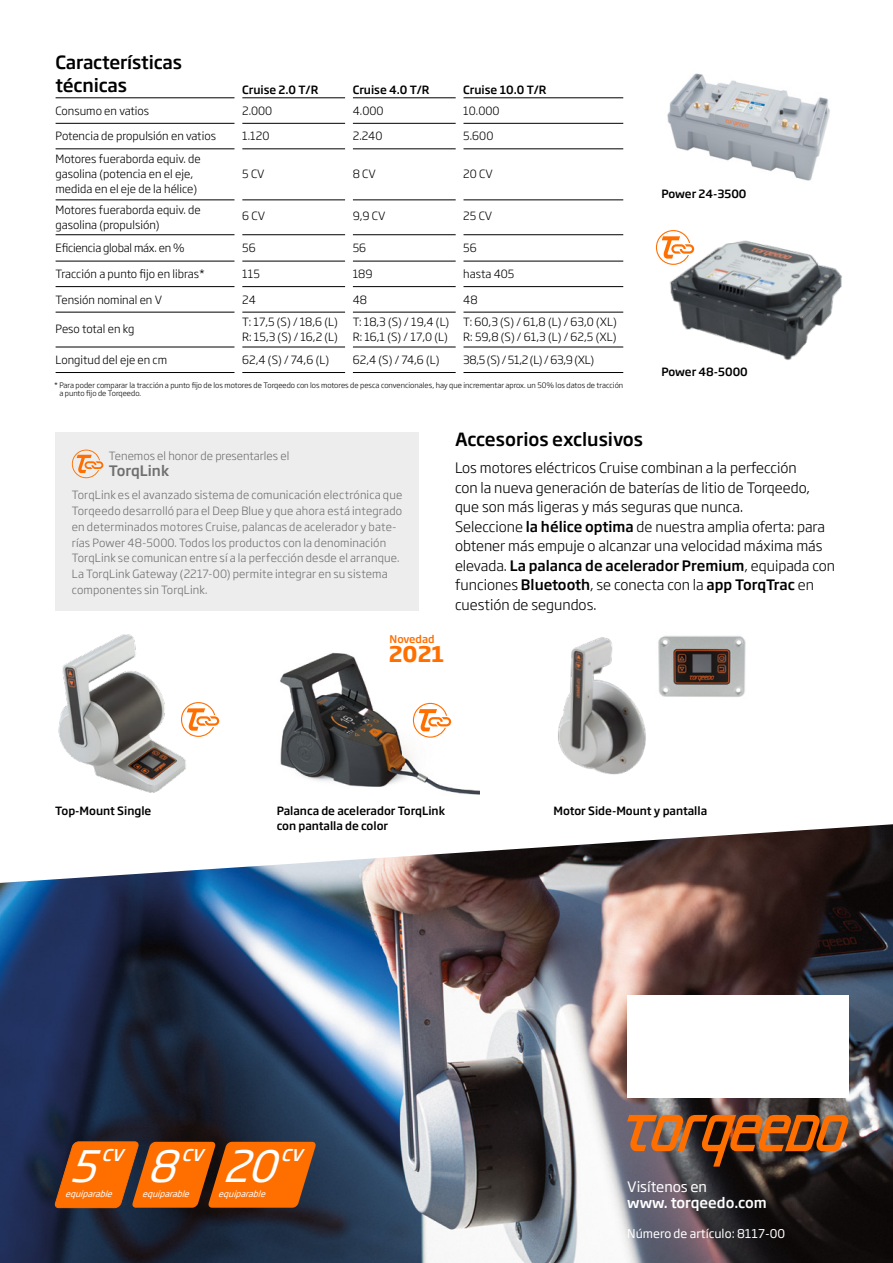
<style>
.page{position:relative;width:893px;height:1263px;background:#fff}
.page>*{position:absolute;margin:0;border:0;box-sizing:border-box;transform-origin:0 0}
.t1{font:italic 42.9px "Soho Gothic Std";color:#fff}
.t2{font:700 21.3px "Soho Gothic Std";color:#ff6f00}
.t3{font:500 18px/22.5px "Soho Gothic Std";letter-spacing:-.01em;color:#000}
.t4{font:italic 500 16.05px "Soho Gothic Std";color:#fff}
.t5{font:300 14.25px/19.5px "Soho Gothic Std";color:#000}
.t6{font:500 14.25px "Soho Gothic Std";color:#fff}
.t7{font:14.25px "Soho Gothic Std";letter-spacing:-.005em;color:#fff}
.t8{font:500 14.25px "Soho Gothic Std";color:#706f6f}
.t9{font:12px "Soho Gothic Std";color:#fff}
.t10{font:300 11.25px/15px "Soho Gothic Std";color:#000}
.t11{font:300 11.25px/15.8px "Soho Gothic Std";letter-spacing:.01em;color:#706f6f}
.t12{font:500 11.25px/15px "Soho Gothic Std";color:#000}
.t13{font:300 11.25px "Soho Gothic Std";letter-spacing:-.02em;color:#000}
.t14{font:500 10.5px "Soho Gothic Std";color:#ff6f00}
.t15{font:italic 8.55px "Soho Gothic Std";color:#fff}
.t16{font:300 7.5px/8.7px "Soho Gothic Std";color:#000}
.s1{font-weight:500}
</style>
<div class="page">
<img style="left:0;top:824px;width:893px;height:439px">
<hr style="left:56px;top:97px;width:179px;height:1px;background:#000">
<hr style="left:242px;top:97px;width:103px;height:1px;background:#000">
<hr style="left:353px;top:97px;width:103px;height:1px;background:#000">
<hr style="left:463px;top:97px;width:160px;height:1px;background:#000">
<hr style="left:56px;top:123px;width:179px;height:1px;background:#000">
<hr style="left:242px;top:123px;width:103px;height:1px;background:#000">
<hr style="left:353px;top:123px;width:103px;height:1px;background:#000">
<hr style="left:463px;top:123px;width:160px;height:1px;background:#000">
<hr style="left:56px;top:149px;width:179px;height:1px;background:#000">
<hr style="left:242px;top:149px;width:103px;height:1px;background:#000">
<hr style="left:353px;top:149px;width:103px;height:1px;background:#000">
<hr style="left:463px;top:149px;width:160px;height:1px;background:#000">
<hr style="left:56px;top:200px;width:179px;height:1px;background:#000">
<hr style="left:242px;top:200px;width:103px;height:1px;background:#000">
<hr style="left:353px;top:200px;width:103px;height:1px;background:#000">
<hr style="left:463px;top:200px;width:160px;height:1px;background:#000">
<hr style="left:56px;top:234px;width:179px;height:1px;background:#000">
<hr style="left:242px;top:234px;width:103px;height:1px;background:#000">
<hr style="left:353px;top:234px;width:103px;height:1px;background:#000">
<hr style="left:463px;top:234px;width:160px;height:1px;background:#000">
<hr style="left:56px;top:261px;width:179px;height:1px;background:#000">
<hr style="left:242px;top:261px;width:103px;height:1px;background:#000">
<hr style="left:353px;top:261px;width:103px;height:1px;background:#000">
<hr style="left:463px;top:261px;width:160px;height:1px;background:#000">
<hr style="left:56px;top:286px;width:179px;height:1px;background:#000">
<hr style="left:242px;top:286px;width:103px;height:1px;background:#000">
<hr style="left:353px;top:286px;width:103px;height:1px;background:#000">
<hr style="left:463px;top:286px;width:160px;height:1px;background:#000">
<hr style="left:56px;top:312px;width:179px;height:1px;background:#000">
<hr style="left:242px;top:312px;width:103px;height:1px;background:#000">
<hr style="left:353px;top:312px;width:103px;height:1px;background:#000">
<hr style="left:463px;top:312px;width:160px;height:1px;background:#000">
<hr style="left:56px;top:347px;width:179px;height:1px;background:#000">
<hr style="left:242px;top:347px;width:103px;height:1px;background:#000">
<hr style="left:353px;top:347px;width:103px;height:1px;background:#000">
<hr style="left:463px;top:347px;width:160px;height:1px;background:#000">
<hr style="left:56px;top:372px;width:179px;height:1px;background:#000">
<hr style="left:242px;top:372px;width:103px;height:1px;background:#000">
<hr style="left:353px;top:372px;width:103px;height:1px;background:#000">
<hr style="left:463px;top:372px;width:160px;height:1px;background:#000">
<img style="left:667px;top:73px;width:163px;height:108px">
<img style="left:655px;top:240px;width:187px;height:120px">
<img style="left:58px;top:634px;width:128px;height:159px">
<img style="left:558px;top:637px;width:88px;height:138px">
<img style="left:658px;top:636px;width:88px;height:61px">
<img style="left:280px;top:652px;width:200px;height:143px">
<svg style="left:413px;top:703px;width:38px;height:35px"></svg>
<svg style="left:656px;top:230px;width:38px;height:35px"></svg>
<svg style="left:181px;top:702px;width:38px;height:35px"></svg>
<svg style="left:42px;top:1102px;width:275px;height:145px;background:#6e3f22"></svg>
<div style="left:55px;top:432px;width:363px;height:178px;background:#ededed"></div>
<svg style="left:72px;top:450px;width:31px;height:28px"></svg>
<div style="left:627px;top:995px;width:221px;height:102px;background:#fff"></div>
<img style="left:627px;top:1115px;width:222px;height:51px">
<h3 class="t3" style="left:56px;top:52px;width:128px">Características técnicas</h3>
<p class="t12" style="left:242px;top:82px;width:78px">Cruise 2.0 T/R</p>
<p class="t12" style="left:353px;top:82px;width:78px">Cruise 4.0 T/R</p>
<p class="t12" style="left:463px;top:82px;width:85px">Cruise 10.0 T/R</p>
<p class="t10" style="left:56px;top:103px;width:95px">Consumo en vatios</p>
<p class="t10" style="left:242px;top:103px;width:32px">2.000</p>
<p class="t10" style="left:353px;top:103px;width:32px">4.000</p>
<p class="t10" style="left:463px;top:103px;width:38px">10.000</p>
<p class="t10" style="left:56px;top:129px;width:162px">Potencia de propulsión en vatios</p>
<p class="t10" style="left:242px;top:129px;width:29px">1.120</p>
<p class="t10" style="left:353px;top:129px;width:31px">2.240</p>
<p class="t10" style="left:463px;top:129px;width:32px">5.600</p>
<p class="t10" style="left:56px;top:151px;width:147px">Motores fueraborda equiv. de gasolina (potencia en el eje, medida en el eje de la hélice)</p>
<p class="t10" style="left:242px;top:166px;width:24px">5 CV</p>
<p class="t10" style="left:353px;top:166px;width:25px">8 CV</p>
<p class="t10" style="left:463px;top:166px;width:31px">20 CV</p>
<p class="t10" style="left:56px;top:202px;width:147px">Motores fueraborda equiv. de gasolina (propulsión)</p>
<p class="t10" style="left:242px;top:209px;width:24px">6 CV</p>
<p class="t10" style="left:353px;top:209px;width:34px">9,9 CV</p>
<p class="t10" style="left:463px;top:209px;width:30px">25 CV</p>
<p class="t13" style="left:56px;top:241px;width:130px">Eficiencia global máx. en %</p>
<p class="t10" style="left:242px;top:241px;width:15px">56</p>
<p class="t10" style="left:353px;top:241px;width:15px">56</p>
<p class="t10" style="left:463px;top:241px;width:15px">56</p>
<p class="t10" style="left:56px;top:267px;width:151px">Tracción a punto fijo en libras*</p>
<p class="t10" style="left:242px;top:267px;width:19px">115</p>
<p class="t10" style="left:353px;top:267px;width:21px">189</p>
<p class="t10" style="left:463px;top:267px;width:53px">hasta 405</p>
<p class="t10" style="left:56px;top:292px;width:108px">Tensión nominal en V</p>
<p class="t10" style="left:242px;top:292px;width:15px">24</p>
<p class="t10" style="left:353px;top:292px;width:16px">48</p>
<p class="t10" style="left:463px;top:292px;width:16px">48</p>
<p class="t10" style="left:56px;top:322px;width:80px">Peso total en kg</p>
<p class="t10" style="left:242px;top:314px;width:97px">T: 17,5 (S) / 18,6 (L)<br>R: 15,3 (S) / 16,2 (L)</p>
<p class="t10" style="left:353px;top:314px;width:98px">T: 18,3 (S) / 19,4 (L)<br>R: 16,1 (S) / 17,0 (L)</p>
<p class="t10" style="left:463px;top:314px;width:155px">T: 60,3 (S) / 61,8 (L) / 63,0 (XL)<br>R: 59,8 (S) / 61,3 (L) / 62,5 (XL)</p>
<p class="t10" style="left:56px;top:353px;width:113px">Longitud del eje en cm</p>
<p class="t10" style="left:242px;top:353px;width:88px">62,4 (S) / 74,6 (L)</p>
<p class="t10" style="left:353px;top:353px;width:88px">62,4 (S) / 74,6 (L)</p>
<p class="t10" style="left:463px;top:353px;width:132px">38,5 (S) / 51,2 (L) / 63,9 (XL)</p>
<p class="t16" style="left:59px;top:381px;width:565px;text-indent:-5px">* Para poder comparar la tracción a punto fijo de los motores de Torqeedo con los motores de pesca convencionales, hay que incrementar aprox. un 50% los datos de tracción a punto fijo de Torqeedo.</p>
<p class="t12" style="left:662px;top:186px;width:86px">Power 24-3500</p>
<p class="t12" style="left:662px;top:364px;width:88px">Power 48-5000</p>
<p class="t11" style="left:109px;top:448px;width:182px">Tenemos el honor de presentarles el</p>
<p class="t8" style="left:109px;top:462px;width:62px">TorqLink</p>
<p class="t11" style="left:72px;top:487px;width:332px">TorqLink es el avanzado sistema de comunicación electrónica que Torqeedo desarrolló para el Deep Blue y que ahora está integrado en determinados motores Cruise, palancas de acelerador y bate&shy;rías Power 48-5000. Todos los productos con la denominación TorqLink se comunican entre sí a la perfección desde el arranque.<br>La TorqLink Gateway (2217-00) permite integrar en su sistema componentes sin TorqLink.</p>
<p class="t14" style="left:390px;top:632px;width:47px">Novedad</p>
<h2 class="t2" style="left:389px;top:641px;width:57px">2021</h2>
<h3 class="t3" style="left:455px;top:428px;width:190px">Accesorios exclusivos</h3>
<p class="t5" style="left:455px;top:458px;width:381px">Los motores eléctricos Cruise combinan a la perfección<br>con la nueva generación de baterías de litio de Torqeedo, que son más ligeras y más seguras que nunca.<br>Seleccione <span class="s1">la hélice optima</span> de nuestra amplia oferta: para obtener más empuje o alcanzar una velocidad máxima más elevada. <span class="s1">La palanca de acelerador Premium</span>, equipada con funciones <span class="s1">Bluetooth</span>, se conecta con la <span class="s1">app TorqTrac</span> en cuestión de segundos.</p>
<p class="t12" style="left:55px;top:803px;width:98px">Top-Mount Single</p>
<p class="t12" style="left:277px;top:803px;width:170px">Palanca de acelerador TorqLink con pantalla de color</p>
<p class="t12" style="left:554px;top:803px;width:155px">Motor Side-Mount y pantalla</p>
<h1 class="t1" style="left:70px;top:1139px;width:44px">5</h1>
<h3 class="t4" style="left:102px;top:1144px;width:29px">CV</h3>
<p class="t15" style="left:65px;top:1189px;width:52px">equiparable</p>
<h1 class="t1" style="left:147px;top:1139px;width:47px">8</h1>
<h3 class="t4" style="left:181px;top:1144px;width:29px">CV</h3>
<p class="t15" style="left:142px;top:1189px;width:52px">equiparable</p>
<h1 class="t1" style="left:223px;top:1139px;width:70px">20</h1>
<h3 class="t4" style="left:281px;top:1144px;width:29px">CV</h3>
<p class="t15" style="left:218px;top:1189px;width:52px">equiparable</p>
<p class="t7" style="left:627px;top:1177px;width:81px">Visítenos en</p>
<p class="t6" style="left:627px;top:1193px;width:141px">www. torqeedo.com</p>
<p class="t9" style="left:627px;top:1226px;width:160px">Número de artículo: 8117-00</p>
</div>
